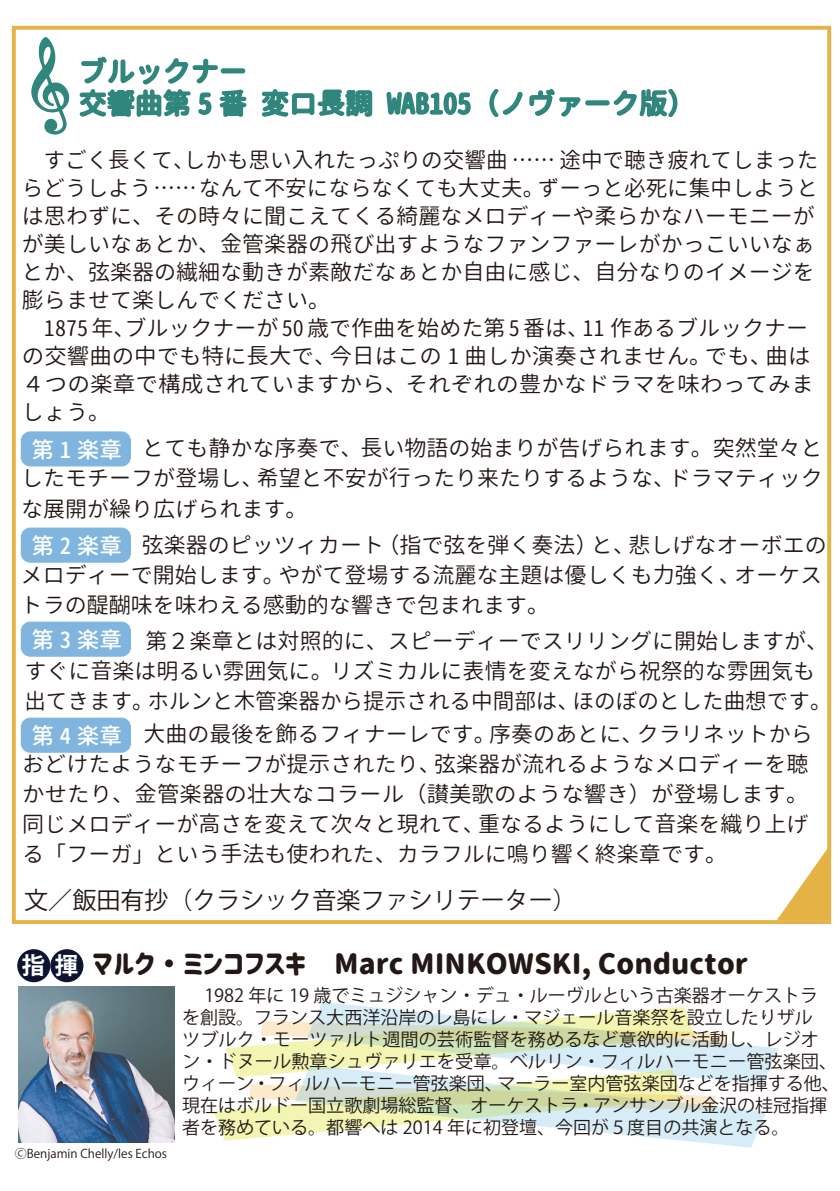
<style>
.page{position:relative;width:840px;height:1191px;background:#fff}
.page>*{position:absolute;margin:0;border:0;box-sizing:border-box;transform-origin:0 0}
.t1{font:28px "Corporate Logo Rounded";color:#231815}
.t2{font:28px/32px "Gen Jyuu Gothic X Monospace Medium";color:#30867d}
.t3{font:24px "Koz Go Pr 6 N";color:#231815}
.t4{font:700 23.4px "Koz Go Pr 6 N";color:#fff}
.t5{font:22.6px "Gen Jyuu Gothic X Monospace Medium";letter-spacing:.25em;color:#fff}
.t6{font:22px/28px "Gen Jyuu Gothic X Monospace Normal";color:#231815}
.t7{font:18px/22px "Koz Go Pr 6 N";color:#231815}
.t8{font:12px "Koz Go Pr 6 N";color:#231815}
.s1{font-family:"Gen Jyuu Gothic X Monospace Medium";font-size:22.6px;color:#fff}
</style>
<div class="page">
<div style="left:12px;top:26px;width:818px;height:898px;border:4px solid #e5b345"></div>
<svg style="left:774px;top:844px;width:56px;height:77px"></svg>
<div style="left:17px;top:949px;width:33px;height:33px;background:#0c1430;border-radius:50%"></div>
<div style="left:50px;top:949px;width:33px;height:33px;background:#0c1430;border-radius:50%"></div>
<img style="left:18px;top:986px;width:156px;height:156px">
<svg style="left:214px;top:1002px;width:564px;height:145px"></svg>
<svg style="left:31px;top:37px;width:38px;height:98px"></svg>
<svg style="left:79px;top:56px;width:168px;height:61px"></svg>
<svg style="left:261px;top:89px;width:112px;height:28px"></svg>
<svg style="left:386px;top:92px;width:85px;height:23px"></svg>
<svg style="left:489px;top:89px;width:189px;height:28px"></svg>
<div style="left:21px;top:432px;width:109px;height:34px;background:#7fb5de;border-radius:9px"></div>
<div style="left:21px;top:431px;width:110px;height:35px;border:1px solid #7fb5de;border-radius:9px"></div>
<div style="left:21px;top:528px;width:109px;height:34px;background:#7fb5de;border-radius:9px"></div>
<div style="left:21px;top:527px;width:110px;height:35px;border:1px solid #7fb5de;border-radius:9px"></div>
<div style="left:21px;top:622px;width:109px;height:34px;background:#7fb5de;border-radius:9px"></div>
<div style="left:21px;top:621px;width:110px;height:35px;border:1px solid #7fb5de;border-radius:9px"></div>
<div style="left:21px;top:718px;width:109px;height:34px;background:#7fb5de;border-radius:9px"></div>
<div style="left:21px;top:717px;width:110px;height:35px;border:1px solid #7fb5de;border-radius:9px"></div>
<p class="t2" style="left:79px;top:55px;width:618px">ブルックナー<br>交響曲第 5 番 変ロ長調 WAB105（ノヴァーク版）</p>
<p class="t6" style="left:22px;top:145px;width:797px">　すごく長くて、しかも思い入れたっぷりの交響曲 …… 途中で聴き疲れてしまったらどうしよう……なんて不安にならなくても大丈夫。ずーっと必死に集中しようとは思わずに、その時々に聞こえてくる綺麗なメロディーや柔らかなハーモニーがが美しいなぁとか、金管楽器の飛び出すようなファンファーレがかっこいいなぁとか、弦楽器の繊細な動きが素敵だなぁとか自由に感じ、自分なりのイメージを膨らませて楽しんでください。<br>　1875年、ブルックナーが50歳で作曲を始めた第5番は、11 作あるブルックナーの交響曲の中でも特に長大で、今日はこの 1 曲しか演奏されません。でも、曲は４つの楽章で構成されていますから、それぞれの豊かなドラマを味わってみましょう。</p>
<p class="t5" style="left:31px;top:433px;width:92px">第1楽章</p>
<p class="t6" style="left:21px;top:433px;width:802px;line-height:30px;text-align:justify">　　　　　 とても静かな序奏で、長い物語の始まりが告げられます。突然堂々としたモチーフが登場し、希望と不安が行ったり来たりするような、ドラマティックな展開が繰り広げられます。</p>
<p class="t6" style="left:31px;top:530px;width:796px"><span class="s1">第 2 楽章</span>　弦楽器のピッツィカート（指で弦を弾く奏法）と、悲しげなオーボエの</p>
<p class="t6" style="left:21px;top:559px;width:802px;line-height:30px">メロディーで開始します。やがて登場する流麗な主題は優しくも力強く、オーケストラの醍醐味を味わえる感動的な響きで包まれます。</p>
<p class="t6" style="left:24px;top:625px;width:808px;line-height:30px;text-indent:121px">第２楽章とは対照的に、スピーディーでスリリングに開始しますが、すぐに音楽は明るい雰囲気に。リズミカルに表情を変えながら祝祭的な雰囲気も出てきます。ホルンと木管楽器から提示される中間部は、ほのぼのとした曲想です。</p>
<p class="t6" style="left:22px;top:718px;width:791px;line-height:30px">　　　　　 大曲の最後を飾るフィナーレです。序奏のあとに、クラリネットからおどけたようなモチーフが提示されたり、弦楽器が流れるようなメロディーを聴かせたり、金管楽器の壮大なコラール（讃美歌のような響き）が登場します。同じメロディーが高さを変えて次々と現れて、重なるようにして音楽を織り上げる「フーガ」という手法も使われた、カラフルに鳴り響く終楽章です。</p>
<p class="t5" style="left:31px;top:623px;width:92px">第3楽章</p>
<p class="t5" style="left:31px;top:719px;width:92px">第4楽章</p>
<p class="t3" style="left:24px;top:886px;width:553px">文／飯田有抄（クラシック音楽ファシリテーター）</p>
<p class="t4" style="left:22px;top:952px;width:58px">指揮</p>
<p class="t1" style="left:92px;top:945px;width:657px">マルク・ミンコフスキ　Marc MINKOWSKI, Conductor</p>
<p class="t7" style="left:182px;top:984px;width:659px">　1982 年に 19 歳でミュジシャン・デュ・ルーヴルという古楽器オーケストラ<br>を創設。フランス大西洋沿岸のレ島にレ・マジェール音楽祭を設立したりザル<br>ツブルク・モーツァルト週間の芸術監督を務めるなど意欲的に活動し、レジオン・ドヌール勲章シュヴァリエを受章。ベルリン・フィルハーモニー管弦楽団、ウィーン・フィルハーモニー管弦楽団、マーラー室内管弦楽団などを指揮する他、現在はボルドー国立歌劇場総監督、オーケストラ・アンサンブル金沢の桂冠指揮者を務めている。都響へは 2014 年に初登壇、今回が５度目の共演となる。</p>
<p class="t8" style="left:15px;top:1146px;width:154px">ⒸBenjamin Chelly/les Echos</p>
</div>
